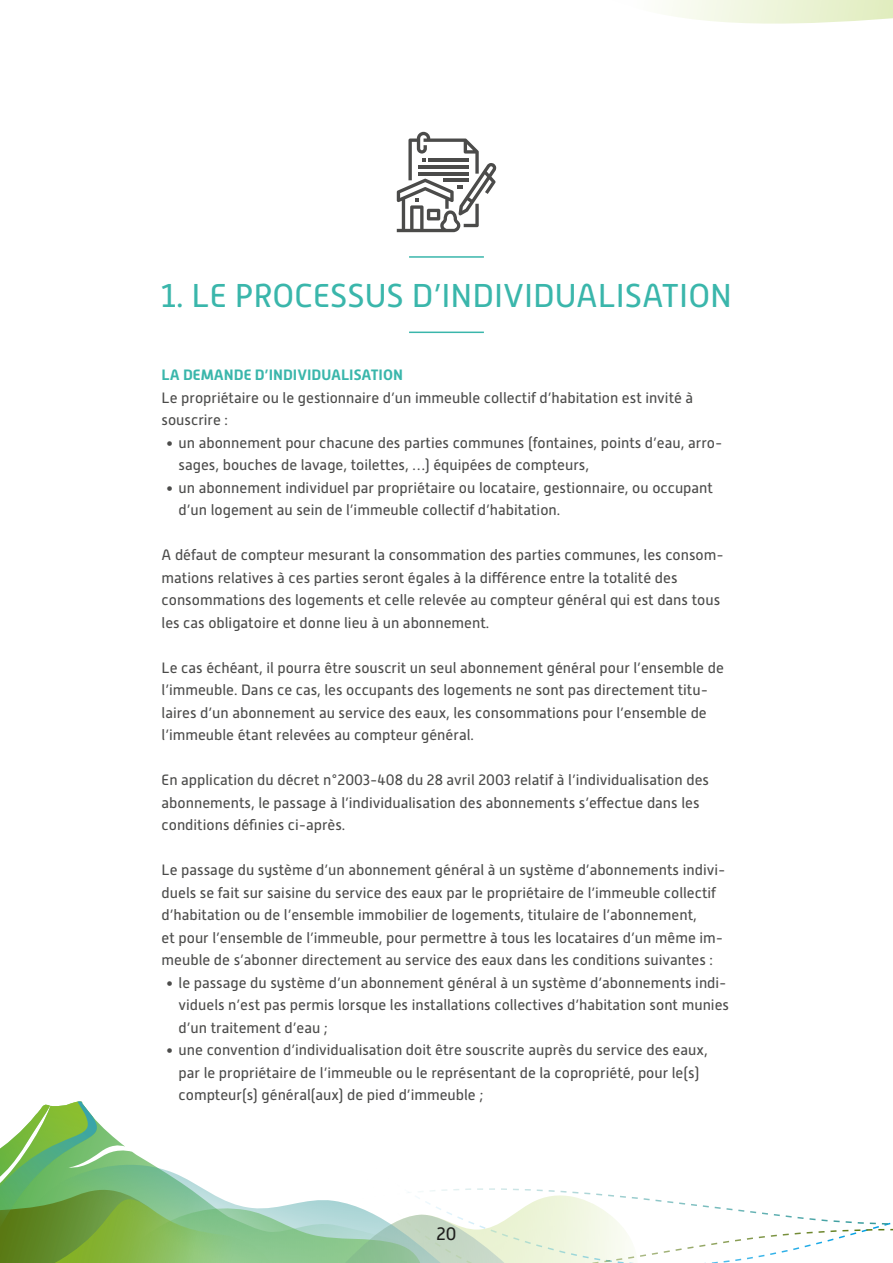
<style>
.page{position:relative;width:893px;height:1263px;background:#fff}
.page>*{position:absolute;margin:0;border:0;box-sizing:border-box;transform-origin:0 0}
.t1{font:33px "Alwyn New";color:#3ab6ab}
.t2{font:18px "Alwyn New";color:#1d1d1b}
.t3{font:15px/22.5px "Alwyn New";color:#4b4b4a}
.t4{font:700 15px "Alwyn New";color:#3ab6ab}
</style>
<div class="page">
<svg style="left:0;top:1101px;width:893px;height:162px"></svg>
<svg style="left:668px;top:0;width:225px;height:24px"></svg>
<hr style="left:409px;top:332px;width:75px;height:1px;background:#3ab6ab">
<hr style="left:409px;top:256px;width:75px;height:2px;background:#3ab6ab">
<svg style="left:397px;top:132px;width:99px;height:100px"></svg>
<p class="t1" style="left:161px;top:277px;width:573px">1. LE PROCESSUS D’INDIVIDUALISATION</p>
<p class="t4" style="left:162px;top:366px;width:243px">LA DEMANDE D’INDIVIDUALISATION</p>
<p class="t3" style="left:162px;top:386px;width:533px">Le propriétaire ou le gestionnaire d’un immeuble collectif d’habitation est invité à souscrire :</p>
<p class="t3" style="left:179px;top:431px;width:545px;text-indent:-13px">• un abonnement pour chacune des parties communes (fontaines, points d’eau, arro&shy;sages, bouches de lavage, toilettes, …) équipées de compteurs,</p>
<p class="t3" style="left:179px;top:476px;width:536px;text-indent:-13px">• un abonnement individuel par propriétaire ou locataire, gestionnaire, ou occupant d’un logement au sein de l’immeuble collectif d’habitation.</p>
<p class="t3" style="left:162px;top:544px;width:564px">A défaut de compteur mesurant la consommation des parties communes, les consom&shy;mations relatives à ces parties seront égales à la différence entre la totalité des consommations des logements et celle relevée au compteur général qui est dans tous</p>
<p class="t3" style="left:162px;top:611px;width:329px">les cas obligatoire et donne lieu à un abonnement.</p>
<p class="t3" style="left:162px;top:656px;width:564px">Le cas échéant, il pourra être souscrit un seul abonnement général pour l’ensemble de l’immeuble. Dans ce cas, les occupants des logements ne sont pas directement titu&shy;laires d’un abonnement au service des eaux, les consommations pour l’ensemble de l’immeuble étant relevées au compteur général.</p>
<p class="t3" style="left:162px;top:769px;width:549px">En application du décret n°2003-408 du 28 avril 2003 relatif à l’individualisation des abonnements, le passage à l’individualisation des abonnements s’effectue dans les</p>
<p class="t3" style="left:162px;top:814px;width:185px">conditions définies ci-après.</p>
<p class="t3" style="left:162px;top:859px;width:565px">Le passage du système d’un abonnement général à un système d’abonnements indivi&shy;duels se fait sur saisine du service des eaux par le propriétaire de l’immeuble collectif d’habitation ou de l’ensemble immobilier de logements, titulaire de l’abonnement,</p>
<p class="t3" style="left:162px;top:926px;width:563px">et pour l’ensemble de l’immeuble, pour permettre à tous les locataires d’un même im&shy;meuble de s’abonner directement au service des eaux dans les conditions suivantes :</p>
<p class="t3" style="left:179px;top:971px;width:552px;text-indent:-13px">• le passage du système d’un abonnement général à un système d’abonnements indi&shy;viduels n’est pas permis lorsque les installations collectives d’habitation sont munies d’un traitement d’eau ;</p>
<p class="t3" style="left:179px;top:1039px;width:531px;text-indent:-13px">• une convention d’individualisation doit être souscrite auprès du service des eaux, par le propriétaire de l’immeuble ou le représentant de la copropriété, pour le(s) compteur(s) général(aux) de pied d’immeuble ;</p>
<p class="t2" style="left:436px;top:1224px;width:21px">20</p>
</div>
